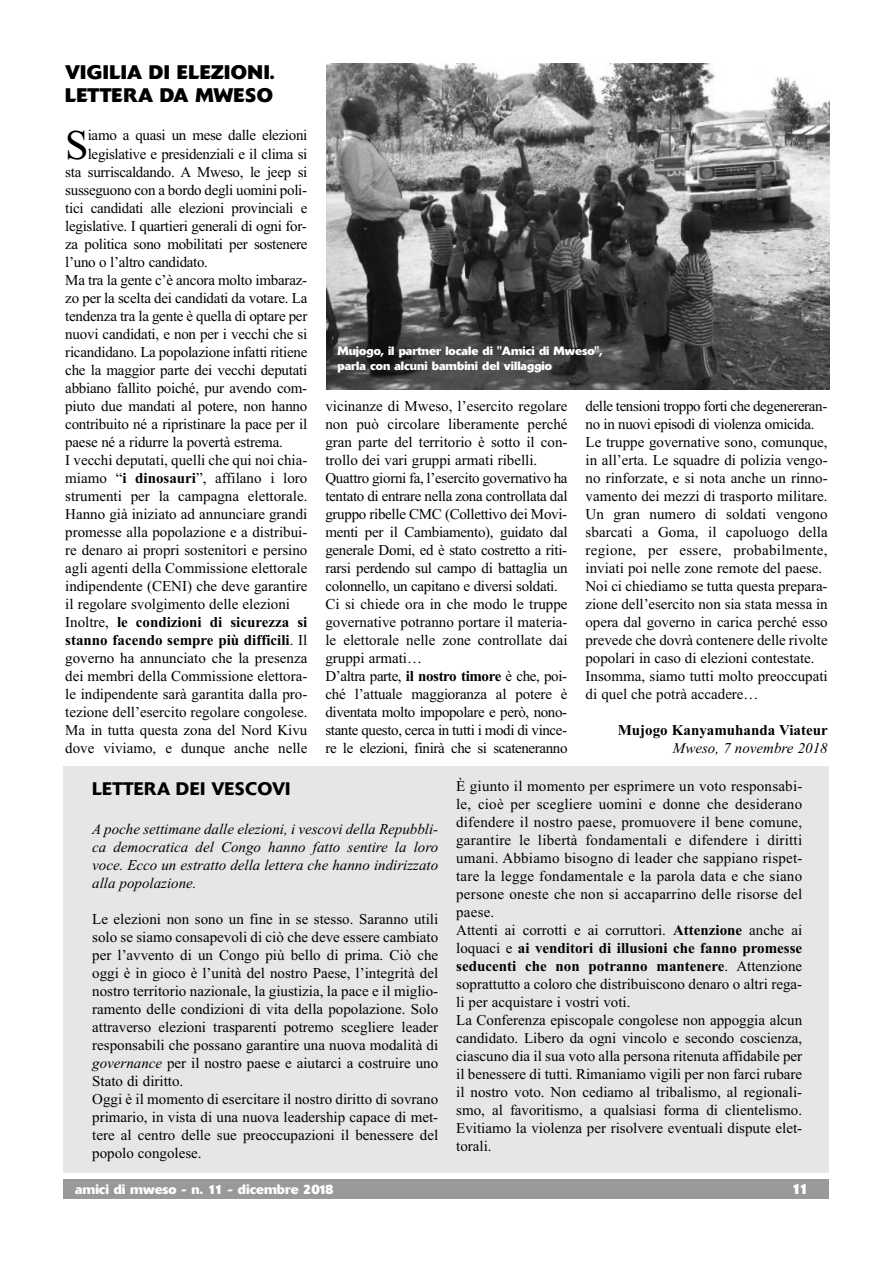
<style>
.page{position:relative;width:893px;height:1263px;background:#fff}
.page>*{position:absolute;margin:0;border:0;box-sizing:border-box;transform-origin:0 0}
.t1{font:42.15px "Times New Roman";color:#000}
.t2{font:700 19.5px/23.4px "Delta";letter-spacing:.02em;color:#000}
.t3{font:500 18px "Delta";letter-spacing:.02em;color:#000}
.t4{font:15px/18px "Times New Roman";color:#000}
.t5{font:15px/18px "Times New Roman";letter-spacing:-.02em;color:#000}
.t6{font:italic 15px/18px "Times New Roman";color:#000;text-align:justify}
.t7{font:700 15px "Times New Roman";color:#000}
.t8{font:700 15px "Delta";color:#fff}
.t9{font:700 13.5px "Delta";color:#fff}
.t10{font:700 12px/14.4px "Delta";color:#fff}
.s1{font-weight:700}
.s2{font-weight:400}
.s3{font-style:italic}
</style>
<div class="page">
<div style="left:64px;top:763px;width:765px;height:410px;background:#e6e6e6"></div>
<div style="left:64px;top:1180px;width:765px;height:19px;background:#999"></div>
<div style="left:64px;top:64px;width:765px;height:701px;background:#fff"></div>
<img style="left:326px;top:64px;width:503px;height:326px">
<h2 class="t2" style="left:65px;top:62px;width:211px">VIGILIA DI ELEZIONI.<br>LETTERA DA MWESO</h2>
<h1 class="t1" style="left:65px;top:119px;width:25px">S</h1>
<p class="t5" style="left:88px;top:126px;width:221px">iamo a quasi un mese dalle elezioni</p>
<p class="t5" style="left:88px;top:144px;width:221px">legislative e presidenziali e il clima si</p>
<p class="t5" style="left:65px;top:162px;width:244px">sta surriscaldando. A Mweso, le jeep si</p>
<p class="t5" style="left:65px;top:180px;width:243px">susseguono con a bordo degli uomini poli-</p>
<p class="t5" style="left:65px;top:198px;width:244px">tici candidati alle elezioni provinciali e</p>
<p class="t5" style="left:65px;top:216px;width:243px">legislative. I quartieri generali di ogni for-</p>
<p class="t5" style="left:65px;top:234px;width:244px">za politica sono mobilitati per sostenere</p>
<p class="t5" style="left:65px;top:252px;width:144px">l’uno o l’altro candidato.</p>
<p class="t4" style="left:65px;top:270px;width:243px">Ma tra la gente c’è ancora molto imbaraz-</p>
<p class="t4" style="left:65px;top:288px;width:244px">zo per la scelta dei candidati da votare. La</p>
<p class="t4" style="left:65px;top:306px;width:244px">tendenza tra la gente è quella di optare per</p>
<p class="t4" style="left:65px;top:324px;width:244px">nuovi candidati, e non per i vecchi che si</p>
<p class="t4" style="left:65px;top:342px;width:244px">ricandidano. La popolazione infatti ritiene</p>
<p class="t4" style="left:65px;top:360px;width:244px">che la maggior parte dei vecchi deputati</p>
<p class="t4" style="left:65px;top:378px;width:243px">abbiano fallito poiché, pur avendo com-</p>
<p class="t4" style="left:65px;top:396px;width:244px">piuto due mandati al potere, non hanno</p>
<p class="t4" style="left:65px;top:414px;width:244px">contribuito né a ripristinare la pace per il</p>
<p class="t4" style="left:65px;top:432px;width:219px">paese né a ridurre la povertà estrema.</p>
<p class="t4" style="left:65px;top:450px;width:244px">I vecchi deputati, quelli che qui noi chia-</p>
<p class="t4" style="left:65px;top:468px;width:244px">miamo “<span class="s1">i dinosauri</span>”, affilano i loro</p>
<p class="t4" style="left:65px;top:486px;width:244px">strumenti per la campagna elettorale.</p>
<p class="t4" style="left:65px;top:504px;width:244px">Hanno già iniziato ad annunciare grandi</p>
<p class="t4" style="left:65px;top:522px;width:244px">promesse alla popolazione e a distribui-</p>
<p class="t4" style="left:65px;top:540px;width:244px">re denaro ai propri sostenitori e persino</p>
<p class="t4" style="left:65px;top:558px;width:244px">agli agenti della Commissione elettorale</p>
<p class="t4" style="left:65px;top:576px;width:244px">indipendente (CENI) che deve garantire</p>
<p class="t4" style="left:65px;top:594px;width:226px">il regolare svolgimento delle elezioni</p>
<p class="t7" style="left:65px;top:613px;width:244px"><span class="s2">Inoltre,</span> le condizioni di sicurezza si</p>
<p class="t7" style="left:65px;top:631px;width:244px">stanno facendo sempre più difficili<span class="s2">. Il</span></p>
<p class="t4" style="left:65px;top:648px;width:244px">governo ha annunciato che la presenza</p>
<p class="t4" style="left:65px;top:666px;width:244px">dei membri della Commissione elettora-</p>
<p class="t4" style="left:65px;top:684px;width:244px">le indipendente sarà garantita dalla pro-</p>
<p class="t4" style="left:65px;top:702px;width:244px">tezione dell’esercito regolare congolese.</p>
<p class="t4" style="left:65px;top:720px;width:244px">Ma in tutta questa zona del Nord Kivu</p>
<p class="t4" style="left:65px;top:738px;width:244px">dove viviamo, e dunque anche nelle</p>
<p class="t10" style="left:337px;top:345px;width:266px">Mujogo, il partner locale di "Amici di Mweso", parla con alcuni bambini del villaggio</p>
<p class="t5" style="left:325px;top:396px;width:244px">vicinanze di Mweso, l’esercito regolare non può circolare liberamente perché gran parte del territorio è sotto il con&shy;trollo dei vari gruppi armati ribelli.<br>Quattro giorni fa, l’esercito governativo ha tentato di entrare nella zona controllata dal gruppo ribelle CMC (Collettivo dei Movi&shy;menti per il Cambiamento), guidato dal generale Domi, ed è stato costretto a riti&shy;rarsi perdendo sul campo di battaglia un colonnello, un capitano e diversi soldati.<br>Ci si chiede ora in che modo le truppe governative potranno portare il materia&shy;le elettorale nelle zone controllate dai gruppi armati…<br>D’altra parte, <span class="s1">il nostro timore</span> è che, poi&shy;ché l’attuale maggioranza al potere è diventata molto impopolare e però, nono&shy;stante questo, cerca in tutti i modi di vince&shy;re le elezioni, finirà che si scateneranno</p>
<p class="t4" style="left:586px;top:396px;width:244px">delle tensioni troppo forti che degenereran&shy;no in nuovi episodi di violenza omicida.<br>Le truppe governative sono, comunque, in all’erta. Le squadre di polizia vengo&shy;no rinforzate, e si nota anche un rinno&shy;vamento dei mezzi di trasporto militare.<br>Un gran numero di soldati vengono sbarcati a Goma, il capoluogo della regione, per essere, probabilmente, inviati poi nelle zone remote del paese.<br>Noi ci chiediamo se tutta questa prepara&shy;zione dell’esercito non sia stata messa in opera dal governo in carica perché esso prevede che dovrà contenere delle rivolte popolari in caso di elezioni contestate.<br>Insomma, siamo tutti molto preoccupati di quel che potrà accadere…</p>
<p class="t7" style="left:618px;top:720px;width:211px">Mujogo Kanyamuhanda Viateur</p>
<p class="t6" style="left:673px;top:738px;width:156px">Mweso, 7 novembre 2018</p>
<p class="t3" style="left:92px;top:782px;width:200px">LETTERA DEI VESCOVI</p>
<p class="t6" style="left:92px;top:820px;width:347px">A poche settimane dalle elezioni, i vescovi della Repubbli&shy;ca democratica del Congo hanno fatto sentire la loro voce. Ecco un estratto della lettera che hanno indirizzato alla popolazione.</p>
<p class="t4" style="left:92px;top:910px;width:347px">Le elezioni non sono un fine in se stesso. Saranno utili solo se siamo consapevoli di ciò che deve essere cambiato per l’avvento di un Congo più bello di prima. Ciò che oggi è in gioco è l’unità del nostro Paese, l’integrità del nostro territorio nazionale, la giustizia, la pace e il miglio&shy;ramento delle condizioni di vita della popolazione. Solo attraverso elezioni trasparenti potremo scegliere leader responsabili che possano garantire una nuova modalità di <span class="s3">governance</span> per il nostro paese e aiutarci a costruire uno Stato di diritto.<br>Oggi è il momento di esercitare il nostro diritto di sovrano primario, in vista di una nuova leadership capace di met&shy;tere al centro delle sue preoccupazioni il benessere del popolo congolese.</p>
<p class="t4" style="left:456px;top:777px;width:348px">È giunto il momento per esprimere un voto responsabi&shy;le, cioè per scegliere uomini e donne che desiderano difendere il nostro paese, promuovere il bene comune, garantire le libertà fondamentali e difendere i diritti umani. Abbiamo bisogno di leader che sappiano rispet&shy;tare la legge fondamentale e la parola data e che siano persone oneste che non si accaparrino delle risorse del paese.<br>Attenti ai corrotti e ai corruttori. <span class="s1">Attenzione</span> anche ai loquaci e <span class="s1">ai venditori di illusioni che fanno promesse seducenti che non potranno mantenere</span>. Attenzione soprattutto a coloro che distribuiscono denaro o altri rega&shy;li per acquistare i vostri voti.<br>La Conferenza episcopale congolese non appoggia alcun candidato. Libero da ogni vincolo e secondo coscienza, ciascuno dia il sua voto alla persona ritenuta affidabile per il benessere di tutti. Rimaniamo vigili per non farci rubare il nostro voto. Non cediamo al tribalismo, al regionali&shy;smo, al favoritismo, a qualsiasi forma di clientelismo.<br>Evitiamo la violenza per risolvere eventuali dispute elet&shy;torali.</p>
<p class="t9" style="left:75px;top:1185px;width:260px">amici di mweso - n. 11 - dicembre 2018</p>
<p class="t8" style="left:792px;top:1184px;width:18px">11</p>
</div>
